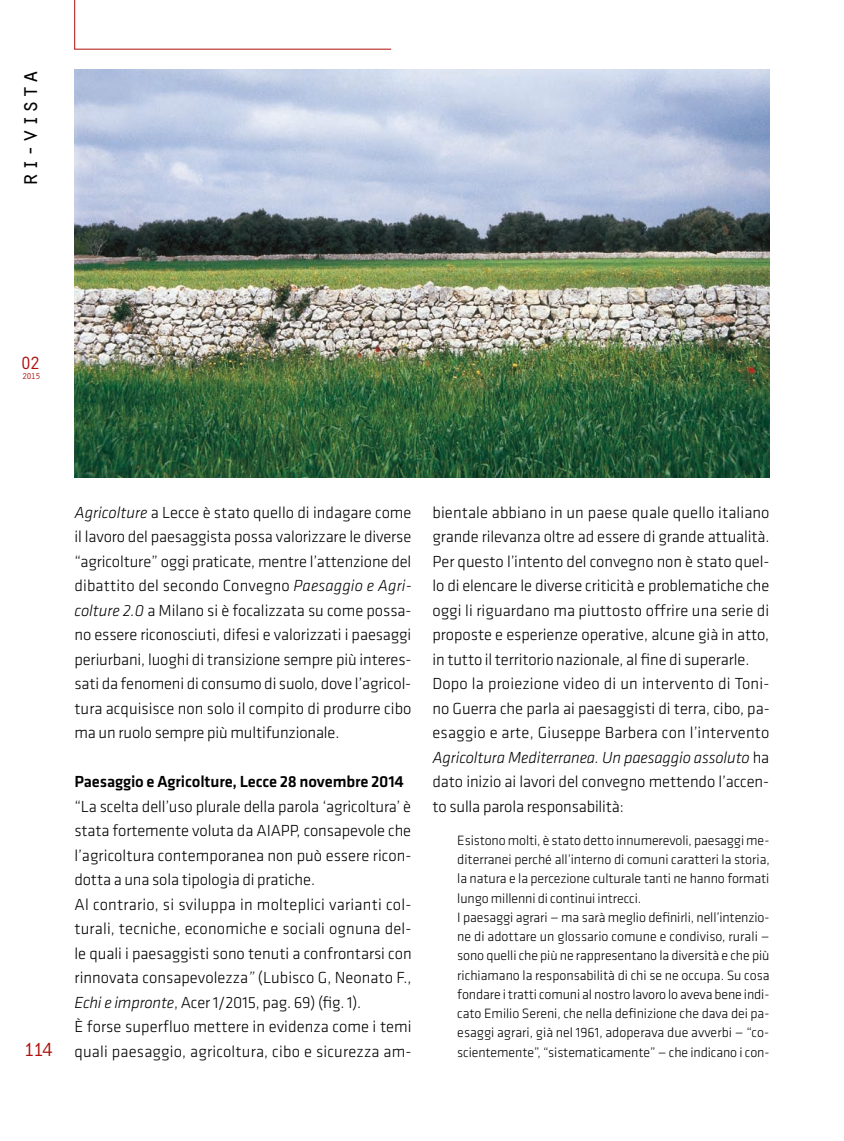
<style>
.page{position:relative;width:844px;height:1141px;background:#fff}
.page>*{position:absolute;margin:0;border:0;box-sizing:border-box;transform-origin:0 0}
.t1{font:24.5px "Orator";color:#000}
.t2{font:300 21px "Conduit ITC";color:#ae0f0a}
.t3{font:18.38px "Orator";color:#ae0f0a}
.t4{font:300 16.62px/24.5px "Klavika";letter-spacing:-.005em;color:#000}
.t5{font:500 16.62px "Klavika";letter-spacing:-.01em;color:#000}
.t6{font:300 14px/19.2px "Klavika";letter-spacing:-.01em;color:#000}
.t7{font:8.75px "Orator";color:#ae0f0a}
.s1{font-style:italic}
</style>
<div class="page">
<svg style="left:74px;top:0;width:317px;height:50px"></svg>
<img style="left:74px;top:69px;width:695px;height:408px">
<h1 class="t1" style="left:11px;top:187px;width:119px;rotate:-90deg">ri-vista</h1>
<p class="t3" style="left:20px;top:349px;width:22px">02</p>
<p class="t7" style="left:22px;top:370px;width:20px">2015</p>
<p class="t2" style="left:24px;top:1038px;width:30px">114</p>
<p class="t4" style="left:74px;top:500px;width:338px;text-align:justify"><span class="s1">Agricolture</span> a Lecce è stato quello di indagare come il lavoro del paesaggista possa valorizzare le diverse “agricolture” oggi praticate, mentre l’attenzione del dibattito del secondo Convegno <span class="s1">Paesaggio e Agri&shy;colture 2.0</span> a Milano si è focalizzata su come possa&shy;no essere riconosciuti, difesi e valorizzati i paesaggi periurbani, luoghi di transizione sempre più interes&shy;sati da fenomeni di consumo di suolo, dove l’agricol&shy;tura acquisisce non solo il compito di produrre cibo ma un ruolo sempre più multifunzionale.</p>
<p class="t5" style="left:74px;top:773px;width:331px">Paesaggio e Agricolture, Lecce 28 novembre 2014</p>
<p class="t4" style="left:74px;top:794px;width:339px">“La scelta dell’uso plurale della parola ‘agricoltura’ è stata fortemente voluta da AIAPP, consapevole che l’agricoltura contemporanea non può essere ricon&shy;dotta a una sola tipologia di pratiche.<br>Al contrario, si sviluppa in molteplici varianti col&shy;turali, tecniche, economiche e sociali ognuna del&shy;le quali i paesaggisti sono tenuti a confrontarsi con rinnovata consapevolezza<span class="s1">”</span> (Lubisco G, Neonato F., <span class="s1">Echi e impronte</span>, Acer 1/2015, pag. 69) (fig. 1).<br>È forse superfluo mettere in evidenza come i temi quali paesaggio, agricoltura, cibo e sicurezza am-</p>
<p class="t4" style="left:432px;top:500px;width:339px">bientale abbiano in un paese quale quello italiano grande rilevanza oltre ad essere di grande attualità.<br>Per questo l’intento del convegno non è stato quel&shy;lo di elencare le diverse criticità e problematiche che oggi li riguardano ma piuttosto offrire una serie di proposte e esperienze operative, alcune già in atto, in tutto il territorio nazionale, al fine di superarle.<br>Dopo la proiezione video di un intervento di Toni&shy;no Guerra che parla ai paesaggisti di terra, cibo, pa&shy;esaggio e arte, Giuseppe Barbera con l’intervento <span class="s1">Agricoltura Mediterranea. Un paesaggio assoluto</span> ha dato inizio ai lavori del convegno mettendo l’accen&shy;to sulla parola responsabilità:</p>
<p class="t6" style="left:457px;top:831px;width:314px">Esistono molti, è stato detto innumerevoli, paesaggi me&shy;diterranei perché all’interno di comuni caratteri la storia, la natura e la percezione culturale tanti ne hanno formati lungo millenni di continui intrecci.<br>I paesaggi agrari — ma sarà meglio definirli, nell’intenzio&shy;ne di adottare un glossario comune e condiviso, rurali — sono quelli che più ne rappresentano la diversità e che più richiamano la responsabilità di chi se ne occupa. Su cosa fondare i tratti comuni al nostro lavoro lo aveva bene indi&shy;cato Emilio Sereni, che nella definizione che dava dei pa&shy;esaggi agrari, già nel 1961, adoperava due avverbi — “co&shy;scientemente”, “sistematicamente” — che indicano i con-</p>
</div>
